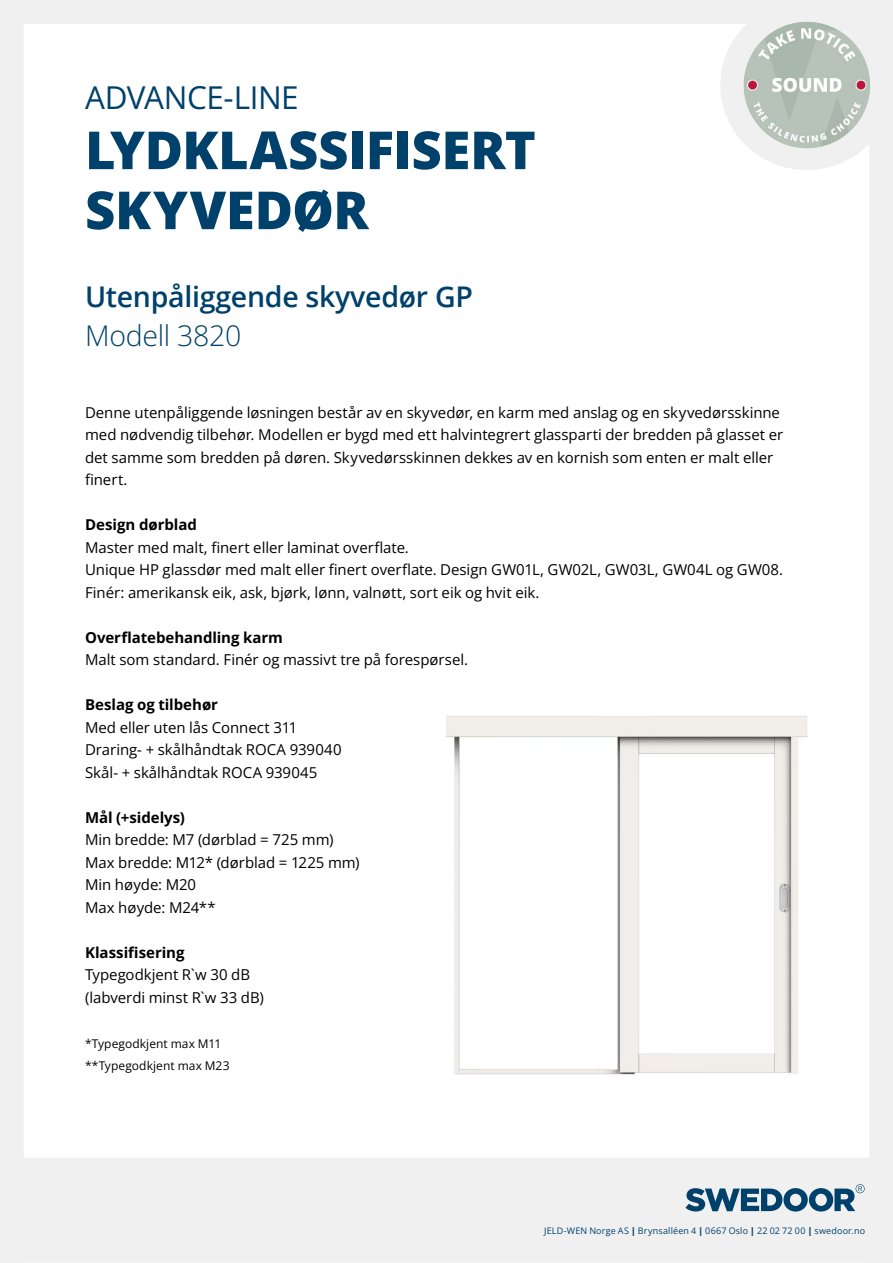
<style>
.page{position:relative;width:893px;height:1263px;background:#fff}
.page>*{position:absolute;margin:0;border:0;box-sizing:border-box;transform-origin:0 0}
.t1{font:800 52.5px/60px "Open Sans";letter-spacing:-.005em;color:#00416b}
.t2{font:31.5px "Open Sans";letter-spacing:-.015em;color:#00416b}
.t3{font:600 28.5px "Open Sans";letter-spacing:-.01em;color:#00416b}
.t4{font:300 28.5px "Open Sans";letter-spacing:-.01em;color:#00416b}
.t5{font:15px/22.5px "Open Sans";letter-spacing:-.005em;color:#000}
.t6{font:700 15px "Open Sans";color:#000}
.t7{font:12px/22.5px "Open Sans";letter-spacing:.005em;color:#000}
.t8{font:9px "Open Sans";letter-spacing:.02em;color:#00416b}
.s1{font-weight:800}
</style>
<div class="page">
<div style="left:0;top:0;width:893px;height:24px;background:#f0f0f1"></div>
<div style="left:869px;top:0;width:24px;height:1263px;background:#f0f0f1"></div>
<div style="left:0;top:0;width:24px;height:1263px;background:#f0f0f1"></div>
<div style="left:0;top:1158px;width:893px;height:105px;background:#f0f0f1"></div>
<svg style="left:685px;top:1184px;width:180px;height:27px"></svg>
<div style="left:720px;top:0;width:173px;height:170px;background:#f0f0f1;border-radius:50%"></div>
<div style="left:862px;top:11px;width:19px;height:28px;background:#f0f0f1"></div>
<img style="left:743px;top:21px;width:128px;height:128px;border-radius:64px">
<img style="left:446px;top:715px;width:362px;height:360px">
<h2 class="t2" style="left:85px;top:76px;width:215px">ADVANCE-LINE</h2>
<h1 class="t1" style="left:85px;top:117px;width:452px">LYDKLASSIFISERT<br>SKYVEDØR</h1>
<h3 class="t3" style="left:85px;top:277px;width:389px">Utenpåliggende skyvedør GP</h3>
<h3 class="t4" style="left:85px;top:316px;width:158px">Modell 3820</h3>
<p class="t5" style="left:85px;top:401px;width:700px">Denne utenpåliggende løsningen består av en skyvedør, en karm med anslag og en skyvedørsskinne med nødvendig tilbehør. Modellen er bygd med ett halvintegrert glassparti der bredden på glasset er det samme som bredden på døren. Skyvedørsskinnen dekkes av en kornish som enten er malt eller finert.</p>
<p class="t6" style="left:85px;top:515px;width:113px">Design dørblad</p>
<p class="t5" style="left:85px;top:536px;width:700px">Master med malt, finert eller laminat overflate.<br>Unique HP glassdør med malt eller finert overflate. Design GW01L, GW02L, GW03L, GW04L og GW08.<br>Finér: amerikansk eik, ask, bjørk, lønn, valnøtt, sort eik og hvit eik.</p>
<p class="t6" style="left:85px;top:627px;width:199px">Overflatebehandling karm</p>
<p class="t5" style="left:85px;top:648px;width:385px">Malt som standard. Finér og massivt tre på forespørsel.</p>
<p class="t6" style="left:85px;top:695px;width:134px">Beslag og tilbehør</p>
<p class="t5" style="left:85px;top:716px;width:258px">Med eller uten lås Connect 311<br>Draring- + skålhåndtak ROCA 939040<br>Skål- + skålhåndtak ROCA 939045</p>
<p class="t6" style="left:85px;top:807px;width:101px">Mål (+sidelys)</p>
<p class="t5" style="left:85px;top:828px;width:276px">Min bredde: M7 (dørblad = 725 mm)<br>Max bredde: M12* (dørblad = 1225 mm)<br>Min høyde: M20<br>Max høyde: M24**</p>
<p class="t6" style="left:85px;top:942px;width:101px">Klassifisering</p>
<p class="t5" style="left:85px;top:963px;width:180px">Typegodkjent R`w 30 dB (labverdi minst R`w 33 dB)</p>
<p class="t7" style="left:85px;top:1032px;width:146px">*Typegodkjent max M11 **Typegodkjent max M23</p>
<p class="t8" style="left:544px;top:1224px;width:322px">JELD-WEN Norge AS <span class="s1">|</span> Brynsalléen 4 <span class="s1">|</span> 0667 Oslo <span class="s1">|</span> 22 02 72 00 <span class="s1">|</span> swedoor.no</p>
</div>
